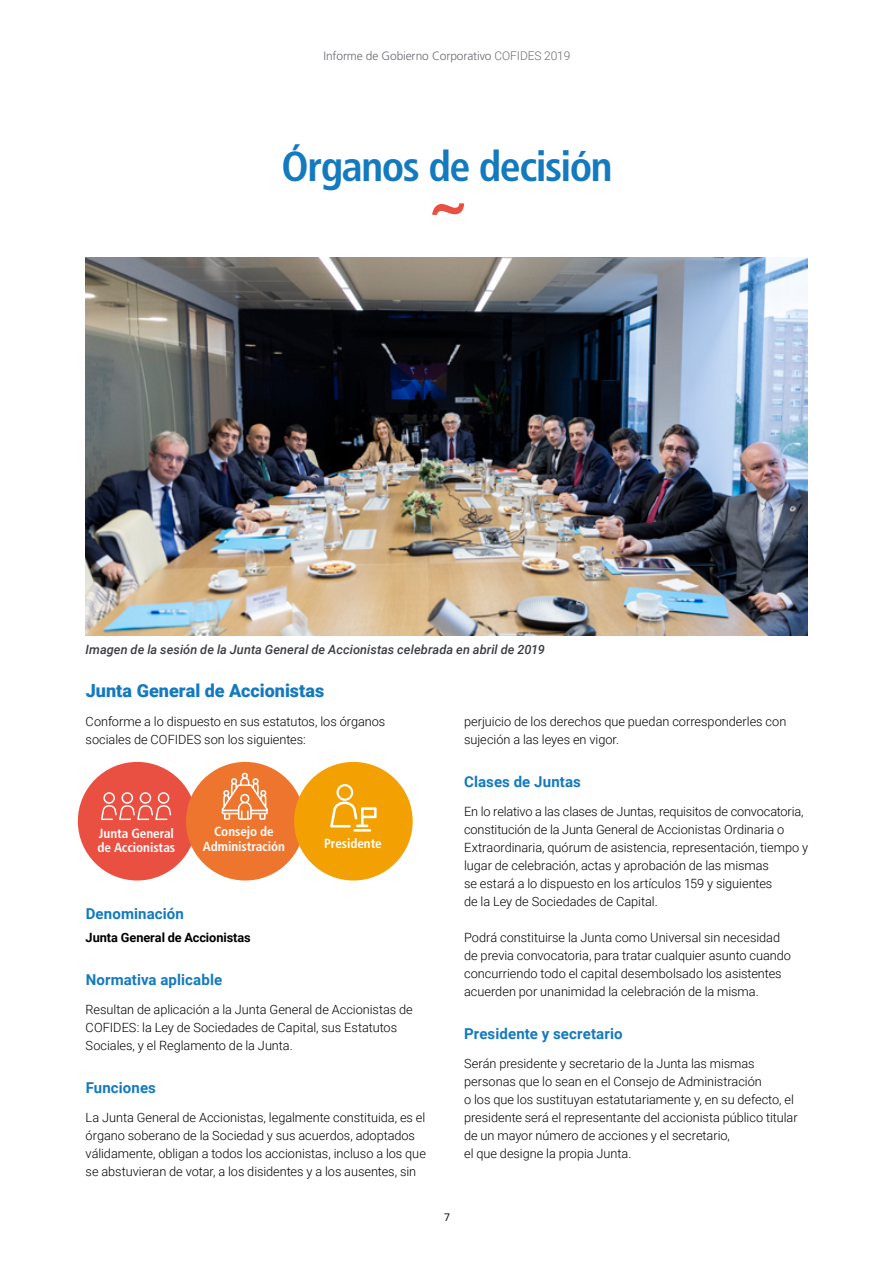
<style>
.page{position:relative;width:893px;height:1263px;background:#fff}
.page>*{position:absolute;margin:0;border:0;box-sizing:border-box;transform-origin:0 0}
.t1{font:700 condensed 42px "Frutiger LT Std";letter-spacing:-.035em;color:#137abf}
.t2{font:900 18px "Roboto";color:#137abf}
.t3{font:700 15px "Roboto";letter-spacing:.005em;color:#137abf}
.t4{font:700 condensed 13.2px/14.7px "Frutiger LT Std";letter-spacing:-.005em;color:#fff}
.t5{font:300 12.75px/18px "Roboto";letter-spacing:-.005em;color:#000}
.t6{font:italic 500 12.75px "Roboto";letter-spacing:.005em;color:#3a3c42}
.t7{font:700 12.75px "Roboto";letter-spacing:-.005em;color:#000}
.t8{font:300 12px "Frutiger LT Std";letter-spacing:-.01em;color:#6a6c71}
.t9{font:10.5px "Roboto";color:#000}
.s1{font-family:"Roboto"}
</style>
<div class="page">
<svg style="left:432px;top:203px;width:32px;height:12px"></svg>
<img style="left:85px;top:258px;width:722px;height:378px">
<div style="left:78px;top:762px;width:118px;height:118px;background:#ea5041;border-radius:50%"></div>
<div style="left:186px;top:762px;width:119px;height:118px;background:#ee752d;border-radius:50%"></div>
<div style="left:294px;top:762px;width:119px;height:118px;background:#f3a003;border-radius:50%"></div>
<svg style="left:222px;top:772px;width:46px;height:48px"></svg>
<svg style="left:330px;top:801px;width:47px;height:31px"></svg>
<div style="left:336px;top:784px;width:17px;height:17px;border:2px solid #fff;border-radius:50%"></div>
<div style="left:103px;top:792px;width:12px;height:12px;border:1px solid #fff;border-radius:50%"></div>
<div style="left:122px;top:792px;width:11px;height:12px;border:1px solid #fff;border-radius:50%"></div>
<div style="left:140px;top:792px;width:11px;height:12px;border:1px solid #fff;border-radius:50%"></div>
<svg style="left:101px;top:805px;width:70px;height:15px"></svg>
<div style="left:158px;top:792px;width:11px;height:12px;border:1px solid #fff;border-radius:50%"></div>
<p class="t8" style="left:324px;top:49px;width:248px">Informe de Gobierno Corporativo <span class="s1">COFIDES 2019</span></p>
<h1 class="t1" style="left:281px;top:142px;width:333px">Órganos de decisión</h1>
<p class="t6" style="left:85px;top:640px;width:461px">Imagen de la sesión de la Junta General de Accionistas celebrada en abril de 2019</p>
<h2 class="t2" style="left:86px;top:678px;width:240px">Junta General de Accionistas</h2>
<p class="t5" style="left:86px;top:712px;width:301px">Conforme a lo dispuesto en sus estatutos, los órganos sociales de COFIDES son los siguientes:</p>
<p class="t4" style="left:98px;top:826px;width:79px">Junta General de Accionistas</p>
<p class="t4" style="left:203px;top:824px;width:84px;text-align:center">Consejo de<br>Administración</p>
<p class="t4" style="left:324px;top:836px;width:59px">Presidente</p>
<p class="t3" style="left:86px;top:903px;width:100px">Denominación</p>
<p class="t7" style="left:86px;top:928px;width:167px">Junta General de Accionistas</p>
<p class="t3" style="left:86px;top:969px;width:138px">Normativa aplicable</p>
<p class="t5" style="left:86px;top:1000px;width:329px">Resultan de aplicación a la Junta General de Accionistas de<br>COFIDES: la Ley de Sociedades de Capital, sus Estatutos<br>Sociales, y el Reglamento de la Junta.</p>
<p class="t3" style="left:86px;top:1077px;width:72px">Funciones</p>
<p class="t5" style="left:86px;top:1108px;width:342px">La Junta General de Accionistas, legalmente constituida, es el órgano soberano de la Sociedad y sus acuerdos, adoptados válidamente, obligan a todos los accionistas, incluso a los que se abstuvieran de votar, a los disidentes y a los ausentes, sin</p>
<p class="t5" style="left:464px;top:712px;width:324px">perjuicio de los derechos que puedan corresponderles con sujeción a las leyes en vigor.</p>
<p class="t3" style="left:464px;top:771px;width:118px">Clases de Juntas</p>
<p class="t5" style="left:464px;top:802px;width:346px">En lo relativo a las clases de Juntas, requisitos de convocatoria, constitución de la Junta General de Accionistas Ordinaria o Extraordinaria, quórum de asistencia, representación, tiempo y lugar de celebración, actas y aprobación de las mismas<br>se estará a lo dispuesto en los artículos 159 y siguientes<br>de la Ley de Sociedades de Capital.</p>
<p class="t5" style="left:464px;top:928px;width:328px">Podrá constituirse la Junta como Universal sin necesidad de previa convocatoria, para tratar cualquier asunto cuando concurriendo todo el capital desembolsado los asistentes acuerden por unanimidad la celebración de la misma.</p>
<p class="t3" style="left:464px;top:1023px;width:160px">Presidente y secretario</p>
<p class="t5" style="left:464px;top:1054px;width:335px">Serán presidente y secretario de la Junta las mismas personas que lo sean en el Consejo de Administración<br>o los que los sustituyan estatutariamente y, en su defecto, el presidente será el representante del accionista público titular de un mayor número de acciones y el secretario,<br>el que designe la propia Junta.</p>
<p class="t9" style="left:444px;top:1210px;width:7px">7</p>
</div>
